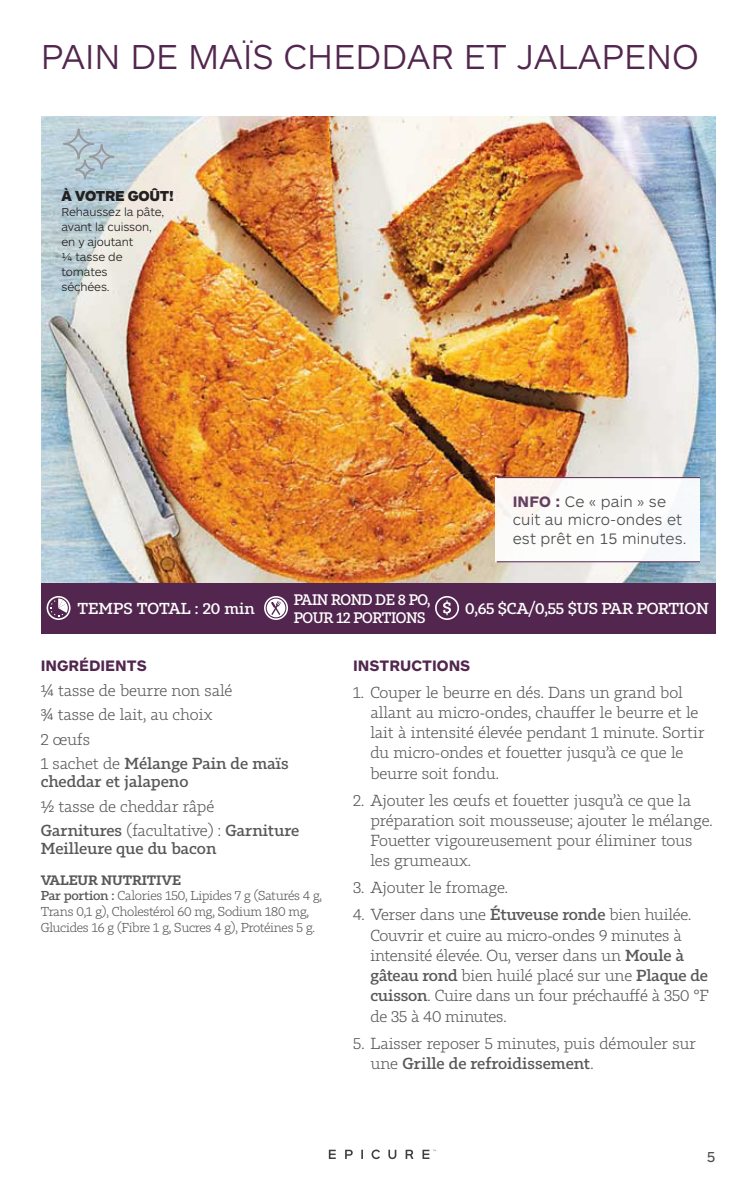
<style>
.page{position:relative;width:756px;height:1188px;background:#fff}
.page>*{position:absolute;margin:0;border:0;box-sizing:border-box;transform-origin:0 0}
.HEADER_A{font:300 36px "ARS Maquette Pro";color:#52264e}
.Ingredients{font:300 15.75px/20.2px "Tabac Slab";letter-spacing:-.01em;color:#57585a}
.Ingredients-2{font:500 15.75px/18.8px "Tabac Slab";letter-spacing:-.005em;color:#57585a}
.Body_Copy{font:300 15.75px/18.8px "ARS Maquette Pro";letter-spacing:.01em;color:#4b4c4d}
.Body_Header{font:700 15.75px "ARS Maquette Pro";color:#52264e}
.Total_Time{font:500 15.6px "Tabac Slab";letter-spacing:-.02em;color:#fff}
.Total_Time-2{font:500 15.6px "Tabac Slab";color:#fff}
.Total_Time-3{font:500 15px/18px "Tabac Slab";letter-spacing:-.03em;color:#fff;scale:.94 1}
.t1{font:900 15px "ARS Maquette Pro";letter-spacing:-.02em;color:#231f20}
.t2{font:15px "ARS Maquette Pro";color:#4b4c4d}
.Nat_Info_Header{font:600 13.5px "Tabac Slab";letter-spacing:-.01em;color:#57585a}
.Nutritional_Info{font:300 12.75px/15.8px "Tabac Slab";letter-spacing:-.02em;color:#57585a}
.t3{font:300 12px/15px "ARS Maquette Pro";letter-spacing:-.01em;color:#231f20}
.s1{font-weight:700;color:#643f5f}
.s2{font-weight:300}
.s3{font-weight:500}
</style>
<div class="page">
<img style="left:42px;top:117px;width:674px;height:466px">
<div style="left:41px;top:583px;width:675px;height:50px;background:#52264e"></div>
<svg style="left:435px;top:596px;width:24px;height:24px"></svg>
<svg style="left:264px;top:596px;width:24px;height:24px"></svg>
<div style="left:496px;top:477px;width:204px;height:85px;background:#fff"></div>
<hr style="left:497px;top:477px;width:203px;height:1px;background:#52264e">
<hr style="left:497px;top:561px;width:203px;height:1px;background:#52264e">
<svg style="left:62px;top:127px;width:54px;height:54px;background:#b3c7d0"></svg>
<svg style="left:329px;top:1150px;width:7px;height:9px"></svg>
<svg style="left:345px;top:1150px;width:8px;height:9px"></svg>
<svg style="left:361px;top:1150px;width:2px;height:9px"></svg>
<svg style="left:388px;top:1150px;width:8px;height:9px"></svg>
<svg style="left:406px;top:1150px;width:7px;height:9px"></svg>
<svg style="left:423px;top:1150px;width:13px;height:9px"></svg>
<svg style="left:372px;top:1150px;width:8px;height:9px"></svg>
<svg style="left:47px;top:596px;width:24px;height:24px"></svg>
<p class="HEADER_A" style="left:41px;top:34px;width:660px">PAIN DE MAÏS CHEDDAR ET JALAPENO</p>
<p class="t1" style="left:62px;top:186px;width:114px">À VOTRE GOÛT!</p>
<p class="t3" style="left:62px;top:204px;width:104px">Rehaussez la pâte, avant la cuisson, en y ajoutant<br>¼ tasse de tomates<br>séchées.</p>
<p class="Total_Time-2" style="left:77px;top:599px;width:179px">TEMPS TOTAL : 20 min</p>
<p class="Total_Time-3" style="left:294px;top:590px;width:147px">PAIN ROND DE 8 PO,<br>POUR 12 PORTIONS</p>
<p class="Body_Copy" style="left:513px;top:491px;width:175px"><span class="s1">INFO :</span> Ce « pain » se cuit au micro-ondes et est prêt en 15 minutes.</p>
<p class="Total_Time" style="left:465px;top:599px;width:245px">0,65 $CA/0,55 $US PAR PORTION</p>
<p class="Body_Header" style="left:41px;top:655px;width:108px">INGRÉDIENTS</p>
<p class="Ingredients" style="left:41px;top:681px;width:193px">¼ tasse de beurre non salé</p>
<p class="Ingredients" style="left:41px;top:705px;width:173px">¾ tasse de lait, au choix</p>
<p class="Ingredients" style="left:41px;top:729px;width:51px">2 œufs</p>
<p class="Ingredients-2" style="left:41px;top:754px;width:250px"><span class="s2">1 sachet de</span> Mélange Pain de maïs cheddar et jalapeno</p>
<p class="Ingredients" style="left:41px;top:796px;width:175px">½ tasse de cheddar râpé</p>
<p class="Ingredients-2" style="left:41px;top:821px;width:260px">Garnitures <span class="s2">(facultative) :</span> Garniture<br>Meilleure que du bacon</p>
<p class="Nat_Info_Header" style="left:41px;top:872px;width:142px">VALEUR NUTRITIVE</p>
<p class="Nutritional_Info" style="left:41px;top:888px;width:283px"><span class="s3">Par portion :</span> Calories 150, Lipides 7 g (Saturés 4 g,<br>Trans 0,1 g), Cholestérol 60 mg, Sodium 180 mg,<br>Glucides 16 g (Fibre 1 g, Sucres 4 g), Protéines 5 g.</p>
<p class="Body_Header" style="left:353px;top:655px;width:119px">INSTRUCTIONS</p>
<p class="Ingredients" style="left:370px;top:682px;width:336px;text-indent:-17px">1. Couper le beurre en dés. Dans un grand bol allant au micro-ondes, chauffer le beurre et le lait à intensité élevée pendant 1 minute. Sortir du micro-ondes et fouetter jusqu’à ce que le beurre soit fondu.</p>
<p class="Ingredients" style="left:370px;top:790px;width:344px;text-indent:-17px">2. Ajouter les œufs et fouetter jusqu’à ce que la préparation soit mousseuse; ajouter le mélange.<br>Fouetter vigoureusement pour éliminer tous les grumeaux.</p>
<p class="Ingredients" style="left:353px;top:878px;width:156px">3. Ajouter le fromage.</p>
<p class="Ingredients" style="left:370px;top:905px;width:340px;text-indent:-17px">4. Verser dans une <span class="s3">Étuveuse ronde</span> bien huilée.<br>Couvrir et cuire au micro-ondes 9 minutes à intensité élevée. Ou, verser dans un <span class="s3">Moule à gâteau rond</span> bien huilé placé sur une <span class="s3">Plaque de cuisson</span>. Cuire dans un four préchauffé à 350 °F de 35 à 40 minutes.</p>
<p class="Ingredients" style="left:370px;top:1033px;width:327px;text-indent:-17px">5. Laisser reposer 5 minutes, puis démouler sur une <span class="s3">Grille de refroidissement</span>.</p>
<p class="t2" style="left:707px;top:1147px;width:10px">5</p>
</div>
